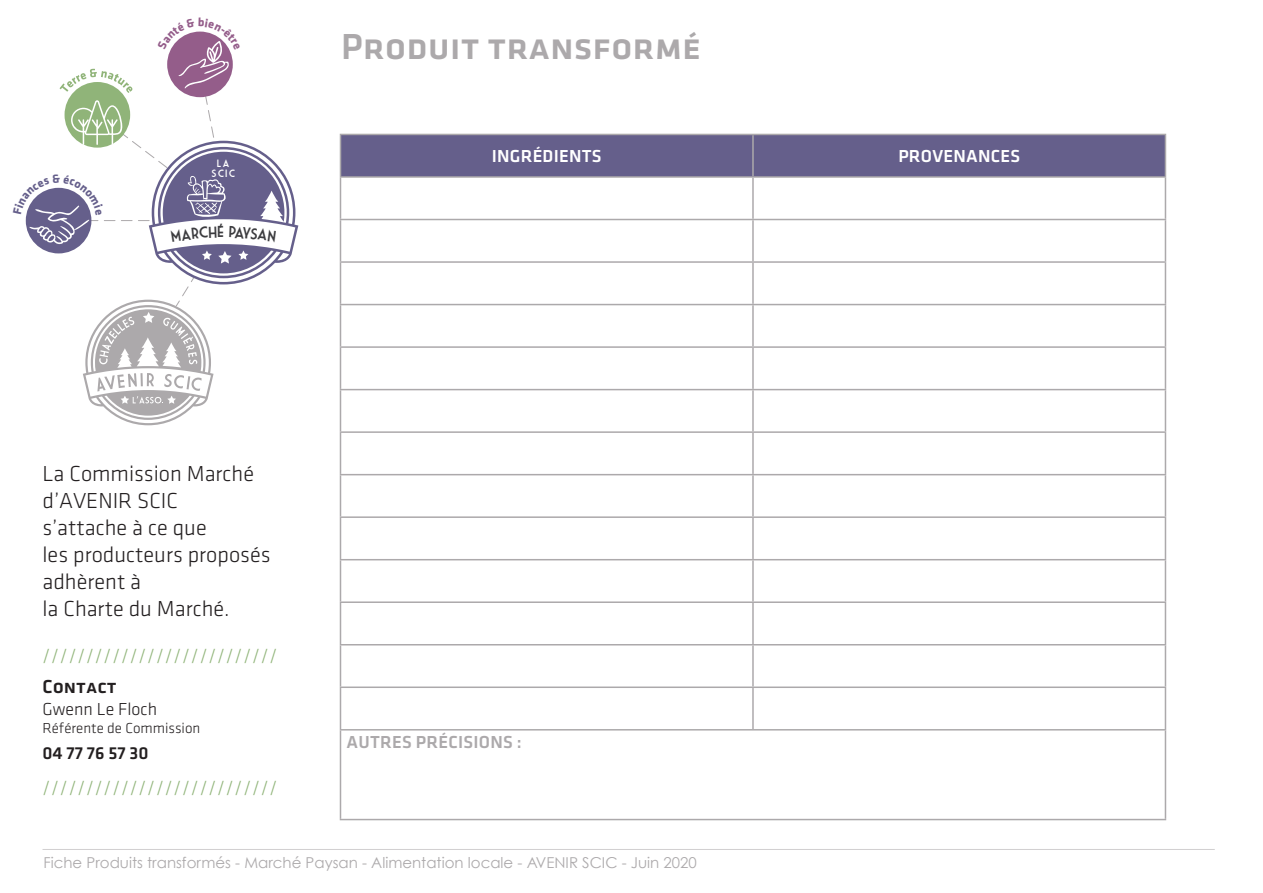
<style>
.page{position:relative;width:1263px;height:893px;background:#fff}
.page>*{position:absolute;margin:0;border:0;box-sizing:border-box;transform-origin:0 0}
.t1{font:37.5px "Klavika Med Caps SCTF";color:#aca9ab}
.t2{font:22.5px/27px "Klavika Light OSTF";color:#231f20}
.t3{font:19.5px "Klavika Med Caps SCTF";color:#231f20}
.t4{font:18px "Klavika Light OSTF";color:#90b479}
.t5{font:500 18px "Klavika";letter-spacing:.015em;color:#fff}
.t6{font:500 18px "Klavika";letter-spacing:.015em;color:#aca9ab}
.t7{font:18px "Klavika Light OSTF";color:#231f20}
.t8{font:500 18px "Klavika";color:#231f20}
.t9{font:15.45px "Market Deco";color:#3c3c3f}
.t10{font:15px "Century Gothic";color:#adaaac}
.t11{font:15px "Klavika Light OSTF";color:#231f20}
.t12{font:10.35px/10.4px "Market Deco";letter-spacing:.1em;color:#fff;text-align:center}
</style>
<div class="page">
<div style="left:341px;top:135px;width:824px;height:41px;background:#655f8b"></div>
<hr style="left:340px;top:134px;width:413px;height:1px;background:#aca9ab">
<hr style="left:340px;top:135px;width:1px;height:41px;background:#aca9ab">
<hr style="left:753px;top:134px;width:413px;height:1px;background:#aca9ab">
<hr style="left:752px;top:135px;width:2px;height:41px;background:#aca9ab">
<hr style="left:1165px;top:135px;width:1px;height:41px;background:#aca9ab">
<hr style="left:340px;top:176px;width:413px;height:2px;background:#aca9ab">
<hr style="left:340px;top:178px;width:1px;height:41px;background:#aca9ab">
<hr style="left:753px;top:176px;width:413px;height:2px;background:#aca9ab">
<hr style="left:752px;top:178px;width:2px;height:41px;background:#aca9ab">
<hr style="left:1165px;top:178px;width:1px;height:41px;background:#aca9ab">
<hr style="left:340px;top:219px;width:413px;height:1px;background:#aca9ab">
<hr style="left:340px;top:220px;width:1px;height:41px;background:#aca9ab">
<hr style="left:753px;top:219px;width:413px;height:1px;background:#aca9ab">
<hr style="left:752px;top:220px;width:2px;height:41px;background:#aca9ab">
<hr style="left:1165px;top:220px;width:1px;height:41px;background:#aca9ab">
<hr style="left:340px;top:261px;width:413px;height:2px;background:#aca9ab">
<hr style="left:340px;top:263px;width:1px;height:41px;background:#aca9ab">
<hr style="left:753px;top:261px;width:413px;height:2px;background:#aca9ab">
<hr style="left:752px;top:263px;width:2px;height:41px;background:#aca9ab">
<hr style="left:1165px;top:263px;width:1px;height:41px;background:#aca9ab">
<hr style="left:340px;top:304px;width:413px;height:1px;background:#aca9ab">
<hr style="left:340px;top:305px;width:1px;height:41px;background:#aca9ab">
<hr style="left:753px;top:304px;width:413px;height:1px;background:#aca9ab">
<hr style="left:752px;top:305px;width:2px;height:41px;background:#aca9ab">
<hr style="left:1165px;top:305px;width:1px;height:41px;background:#aca9ab">
<hr style="left:340px;top:346px;width:413px;height:2px;background:#aca9ab">
<hr style="left:340px;top:348px;width:1px;height:41px;background:#aca9ab">
<hr style="left:753px;top:346px;width:413px;height:2px;background:#aca9ab">
<hr style="left:752px;top:348px;width:2px;height:41px;background:#aca9ab">
<hr style="left:1165px;top:348px;width:1px;height:41px;background:#aca9ab">
<hr style="left:340px;top:389px;width:413px;height:1px;background:#aca9ab">
<hr style="left:340px;top:390px;width:1px;height:41px;background:#aca9ab">
<hr style="left:753px;top:389px;width:413px;height:1px;background:#aca9ab">
<hr style="left:752px;top:390px;width:2px;height:41px;background:#aca9ab">
<hr style="left:1165px;top:390px;width:1px;height:41px;background:#aca9ab">
<hr style="left:340px;top:431px;width:413px;height:2px;background:#aca9ab">
<hr style="left:340px;top:433px;width:1px;height:41px;background:#aca9ab">
<hr style="left:753px;top:431px;width:413px;height:2px;background:#aca9ab">
<hr style="left:752px;top:433px;width:2px;height:41px;background:#aca9ab">
<hr style="left:1165px;top:433px;width:1px;height:41px;background:#aca9ab">
<hr style="left:340px;top:474px;width:413px;height:1px;background:#aca9ab">
<hr style="left:340px;top:475px;width:1px;height:41px;background:#aca9ab">
<hr style="left:753px;top:474px;width:413px;height:1px;background:#aca9ab">
<hr style="left:752px;top:475px;width:2px;height:41px;background:#aca9ab">
<hr style="left:1165px;top:475px;width:1px;height:41px;background:#aca9ab">
<hr style="left:340px;top:516px;width:413px;height:2px;background:#aca9ab">
<hr style="left:340px;top:518px;width:1px;height:41px;background:#aca9ab">
<hr style="left:753px;top:516px;width:413px;height:2px;background:#aca9ab">
<hr style="left:752px;top:518px;width:2px;height:41px;background:#aca9ab">
<hr style="left:1165px;top:518px;width:1px;height:41px;background:#aca9ab">
<hr style="left:340px;top:559px;width:413px;height:1px;background:#aca9ab">
<hr style="left:340px;top:560px;width:1px;height:41px;background:#aca9ab">
<hr style="left:753px;top:559px;width:413px;height:1px;background:#aca9ab">
<hr style="left:752px;top:560px;width:2px;height:41px;background:#aca9ab">
<hr style="left:1165px;top:560px;width:1px;height:41px;background:#aca9ab">
<hr style="left:340px;top:601px;width:413px;height:2px;background:#aca9ab">
<hr style="left:340px;top:603px;width:1px;height:41px;background:#aca9ab">
<hr style="left:753px;top:601px;width:413px;height:2px;background:#aca9ab">
<hr style="left:752px;top:603px;width:2px;height:41px;background:#aca9ab">
<hr style="left:1165px;top:603px;width:1px;height:41px;background:#aca9ab">
<hr style="left:340px;top:644px;width:413px;height:1px;background:#aca9ab">
<hr style="left:340px;top:645px;width:1px;height:41px;background:#aca9ab">
<hr style="left:753px;top:644px;width:413px;height:1px;background:#aca9ab">
<hr style="left:752px;top:645px;width:2px;height:41px;background:#aca9ab">
<hr style="left:1165px;top:645px;width:1px;height:41px;background:#aca9ab">
<hr style="left:340px;top:686px;width:413px;height:2px;background:#aca9ab">
<hr style="left:340px;top:688px;width:1px;height:41px;background:#aca9ab">
<hr style="left:753px;top:686px;width:413px;height:2px;background:#aca9ab">
<hr style="left:752px;top:688px;width:2px;height:41px;background:#aca9ab">
<hr style="left:1165px;top:688px;width:1px;height:41px;background:#aca9ab">
<hr style="left:340px;top:729px;width:413px;height:1px;background:#aca9ab">
<hr style="left:340px;top:730px;width:1px;height:89px;background:#aca9ab">
<hr style="left:753px;top:729px;width:413px;height:1px;background:#aca9ab">
<hr style="left:1165px;top:730px;width:1px;height:89px;background:#aca9ab">
<hr style="left:340px;top:819px;width:413px;height:1px;background:#aca9ab">
<hr style="left:753px;top:819px;width:413px;height:1px;background:#aca9ab">
<hr style="left:43px;top:849px;width:1172px;height:1px;background:#d1cfd0">
<svg style="left:25px;top:31px;width:273px;height:394px"></svg>
<p class="t12" style="left:212px;top:158px;width:25px">LA<br>SCIC</p>
<p class="t9" style="left:219px;top:222px;width:6px">’</p>
<p class="t9" style="left:217px;top:223px;width:9px">E</p>
<h1 class="t1" style="left:341px;top:26px;width:361px">Produit transformé</h1>
<p class="t5" style="left:492px;top:146px;width:111px">INGRÉDIENTS</p>
<p class="t5" style="left:898px;top:146px;width:123px">PROVENANCES</p>
<p class="t2" style="left:43px;top:461px;width:230px">La Commission Marché d’AVENIR SCIC<br>s’attache à ce que<br>les producteurs proposés adhèrent à<br>la Charte du Marché.</p>
<p class="t4" style="left:43px;top:646px;width:236px">///////////////////////////</p>
<p class="t3" style="left:43px;top:676px;width:76px">Contact</p>
<p class="t7" style="left:43px;top:699px;width:116px">Gwenn Le Floch</p>
<p class="t11" style="left:43px;top:720px;width:159px">Référente de Commission</p>
<p class="t8" style="left:43px;top:743px;width:108px">04 77 76 57 30</p>
<p class="t4" style="left:43px;top:778px;width:236px">///////////////////////////</p>
<p class="t6" style="left:347px;top:733px;width:176px">AUTRES PRÉCISI ONS :</p>
<p class="t10" style="left:44px;top:853px;width:655px">Fiche Produits transformés - Marché Paysan - Alimentation locale - AVENIR SCIC - Juin 2020</p>
</div>
